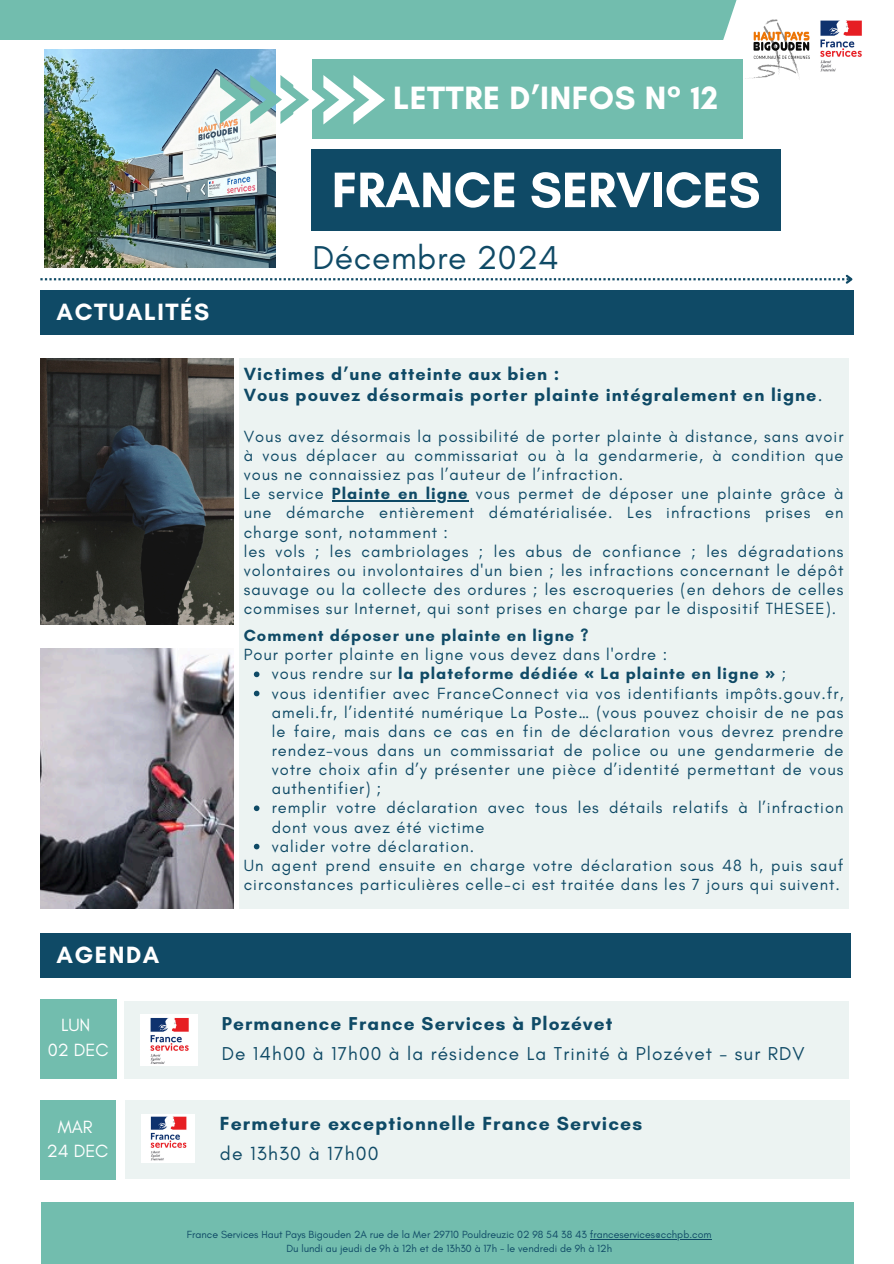
<style>
.page{position:relative;width:894px;height:1264px;background:#fff}
.page>*{position:absolute;margin:0;border:0;box-sizing:border-box;transform-origin:0 0}
.t1{font:700 50.7px "Glacial Indifference";color:#fff}
.t2{font:33.6px "Glacial Indifference";letter-spacing:.015em;color:#0f4a66}
.t3{font:700 32.85px "Glacial Indifference";letter-spacing:.015em;color:#fff}
.t4{font:700 24px "Glacial Indifference";letter-spacing:.065em;color:#fff}
.t5{font:700 19.35px/30.3px "Glacial Indifference";letter-spacing:.06em;color:#0f4a66}
.t6{font:19.05px/29.8px "Glacial Indifference";letter-spacing:.06em;color:#0f4a66}
.t7{font:700 18px/21.3px "Glacial Indifference";letter-spacing:.06em;color:#0f4a66}
.t8{font:18px/24.8px "Glacial Indifference";color:#fff;text-align:center}
.t9{font:16.5px/19.2px "Glacial Indifference";letter-spacing:.06em;color:#0f4a66;text-align:justify}
.t10{font:700 16.5px "Glacial Indifference";letter-spacing:.06em;color:#0f4a66}
.t11{font:10.5px "Glacial Indifference";color:#0f4a66}
.s1{font-weight:400}
.s2{font-weight:700}
.s3{font-family:"Noto Sans"}
</style>
<div class="page">
<div style="left:0;top:0;width:742px;height:39px;background:#72bdae"></div>
<div style="left:702px;top:0;width:191px;height:102px;background:#fff"></div>
<div style="left:312px;top:59px;width:430px;height:80px;background:#72bdae"></div>
<img style="left:809px;top:20px;width:53px;height:52px">
<img style="left:742px;top:19px;width:67px;height:60px">
<div style="left:41px;top:1201px;width:812px;height:62px;background:#72bdae"></div>
<svg style="left:40px;top:274px;width:813px;height:10px"></svg>
<img style="left:45px;top:49px;width:230px;height:218px">
<svg style="left:220px;top:75px;width:165px;height:49px"></svg>
<div style="left:239px;top:358px;width:609px;height:551px;background:#ecf3f2"></div>
<hr style="left:332px;top:500px;width:136px;height:1px;background:#0f4a66">
<svg style="left:254px;top:671px;width:5px;height:6px"></svg>
<svg style="left:254px;top:690px;width:5px;height:6px"></svg>
<svg style="left:254px;top:805px;width:5px;height:6px"></svg>
<svg style="left:254px;top:843px;width:5px;height:6px"></svg>
<div style="left:40px;top:998px;width:76px;height:80px;background:#72bdae"></div>
<div style="left:124px;top:1000px;width:724px;height:78px;background:#ecf3f2"></div>
<img style="left:141px;top:1014px;width:56px;height:51px">
<div style="left:40px;top:290px;width:813px;height:45px;background:#0f4a66"></div>
<div style="left:40px;top:932px;width:810px;height:45px;background:#0f4a66"></div>
<div style="left:40px;top:1099px;width:75px;height:80px;background:#72bdae"></div>
<div style="left:125px;top:1100px;width:724px;height:79px;background:#ecf3f2"></div>
<img style="left:142px;top:1114px;width:52px;height:48px">
<img style="left:40px;top:358px;width:194px;height:266px">
<img style="left:40px;top:648px;width:194px;height:260px">
<div style="left:311px;top:149px;width:469px;height:81px;background:#0f4a66"></div>
<hr style="left:589px;top:1238px;width:122px;height:1px;background:#0f4a66">
<p class="t3" style="left:393px;top:78px;width:326px">LETTRE D’INFOS N° 12</p>
<p class="t4" style="left:57px;top:297px;width:154px">ACTUALITÉS</p>
<p class="t4" style="left:56px;top:940px;width:104px">AGENDA</p>
<h6 class="t1" style="left:331px;top:159px;width:430px">FRANCE SERVICES</h6>
<h5 class="t2" style="left:312px;top:237px;width:248px">Décembre 2024</h5>
<h2 class="t7" style="left:244px;top:363px;width:580px">Victimes d’une atteinte aux bien :<br>Vous pouvez désormais porter plainte intégralement en ligne<span class="s1">.</span></h2>
<p class="t9" style="left:244px;top:426px;width:601px">Vous avez désormais la possibilité de porter plainte à distance, sans avoir à vous déplacer au commissariat ou à la gendarmerie, à condition que vous ne connaissiez pas l’auteur de l’infraction.</p>
<p class="t9" style="left:244px;top:484px;width:81px">Le service</p>
<h1 class="t9" style="left:244px;top:484px;width:601px;text-align:left;text-indent:88px"><span class="s2">Plainte en ligne</span> vous permet de déposer une plainte grâce à une démarche entièrement dématérialisée. Les infractions prises en charge sont, notamment :<br>les vols ; les cambriolages ;</h1>
<h3 class="t9" style="left:244px;top:541px;width:601px;text-indent:250px">les abus de confiance ; les dégradations volontaires ou involontaires d'un bien ; les infractions concernant le dépôt sauvage ou la collecte des ordures ; les escroqueries (en dehors de celles commises sur Internet, qui sont prises en charge par le dispositif THESEE).</h3>
<h3 class="t10" style="left:244px;top:625px;width:346px">Comment déposer une plainte en ligne ?</h3>
<h4 class="t9" style="left:244px;top:645px;width:425px">Pour porter plainte en ligne vous devez dans l'ordre :</h4>
<p class="t10" style="left:272px;top:663px;width:515px"><span class="s1">vous rendre sur</span> la plateforme dédiée <span class="s3">«</span> La plainte en ligne <span class="s3">»</span> <span class="s1">;</span></p>
<p class="t9" style="left:272px;top:683px;width:573px">vous identifier avec FranceConnect via vos identifiants impôts.gouv.fr, ameli.fr, l’identité numérique La Poste… (vous pouvez choisir de ne pas le faire, mais dans ce cas en fin de déclaration vous devrez prendre rendez-vous dans un commissariat de police ou une gendarmerie de votre choix afin d’y présenter une pièce d’identité permettant de vous authentifier) ;</p>
<h6 class="t9" style="left:272px;top:798px;width:573px">remplir votre déclaration avec tous les détails relatifs à l’infraction dont vous avez été victime</h6>
<p class="t9" style="left:272px;top:836px;width:204px">valider votre déclaration.</p>
<p class="t9" style="left:244px;top:855px;width:601px">Un agent prend ensuite en charge votre déclaration sous 48 h, puis sauf circonstances particulières celle-ci est traitée dans les 7 jours qui suivent.</p>
<p class="t8" style="left:48px;top:1012px;width:62px">LUN<br>02 DEC</p>
<p class="t6" style="left:222px;top:1008px;width:584px"><span class="s2">Permanence France Services à Plozévet<br></span>De 14h00 à 17h00 à la résidence La Trinité à Plozévet - sur RDV</p>
<p class="t8" style="left:47px;top:1113px;width:63px">MAR<br>24 DEC</p>
<p class="t5" style="left:220px;top:1107px;width:424px">Fermeture exceptionnelle France Services <span class="s1">de 13h30 à 17h00</span></p>
<h6 class="t11" style="left:187px;top:1227px;width:526px">France Services Haut Pays Bigouden 2A rue de la Mer 29710 Pouldreuzic 02 98 54 38 43 franceservices@cchpb.com</h6>
<p class="t11" style="left:286px;top:1241px;width:327px">Du lundi au jeudi de 9h à 12h et de 13h30 à 17h - le vendredi de 9h à 12h</p>
</div>
